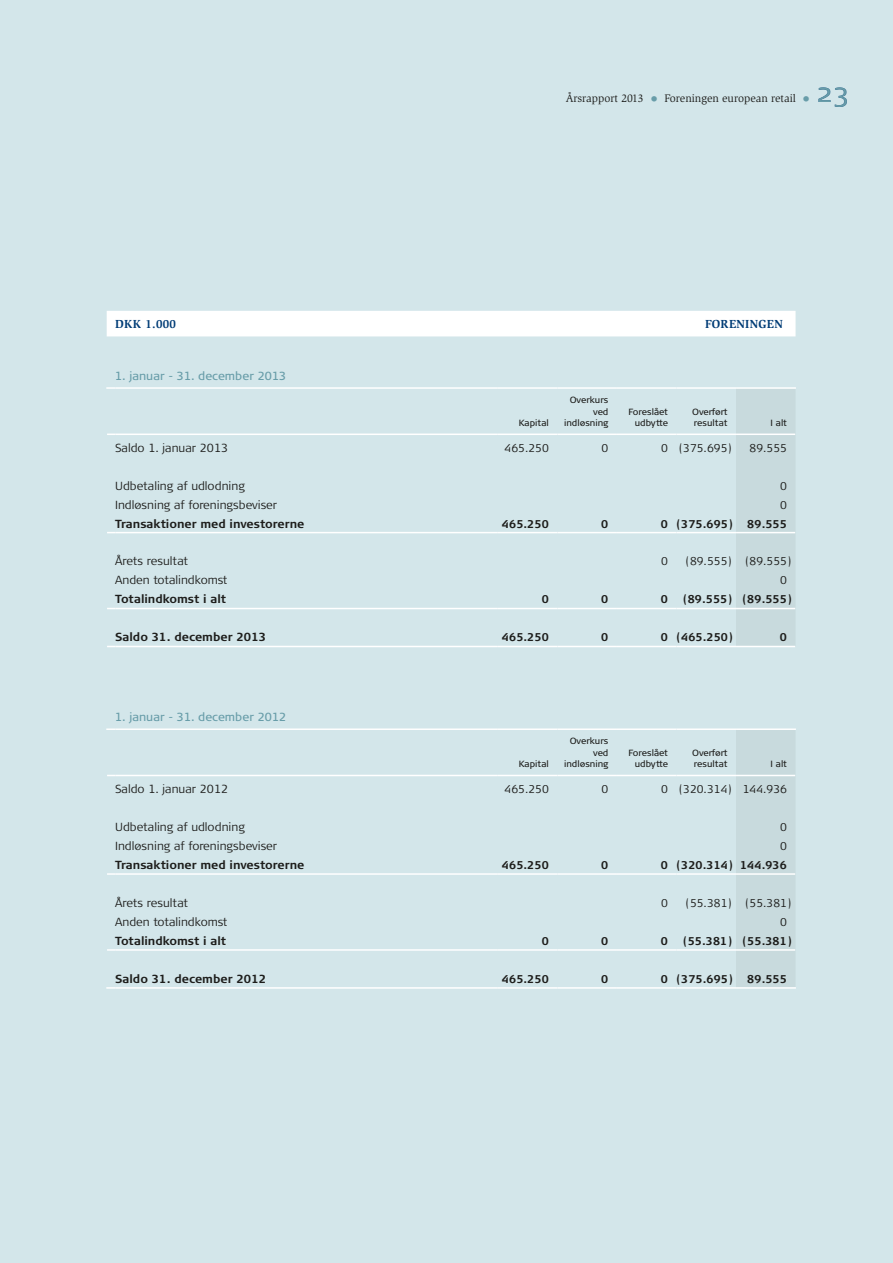
<style>
.page{position:relative;width:893px;height:1263px;background:#d3e6ea}
.page>*{position:absolute;margin:0;border:0;box-sizing:border-box;transform-origin:0 0}
.t1{font:700 12px "Slimbach Std";letter-spacing:.025em;color:#003c76}
.t2{font:300 11.7px "Signa OT";color:#1d1d1b}
.t3{font:700 11.7px "Signa OT";color:#1d1d1b}
.t4{font:11.7px "Signa OT";color:#689da9}
.t5{font:700 11.25px "Signa OT";color:#1d1d1b}
.t6{font:300 11.25px "Signa OT";color:#1d1d1b}
.t7{font:11.25px "Slimbach Std";color:#1d1d1b}
.t8{font:9px/11.2px "Signa OT";color:#1d1d1b;text-align:right}
.s1{font-weight:900;font-size:15px;color:#689da9}
.s2{font-family:"Signa OT";font-weight:300;font-size:27px;color:#003c76}
</style>
<div class="page">
<div style="left:107px;top:311px;width:688px;height:25px;background:#fff"></div>
<svg style="left:736px;top:389px;width:59px;height:598px"></svg>
<svg style="left:107px;top:433px;width:8px;height:2px"></svg>
<hr style="left:115px;top:433px;width:383px;height:2px;background:#fff">
<hr style="left:498px;top:433px;width:59px;height:2px;background:#fff">
<hr style="left:557px;top:433px;width:60px;height:2px;background:#fff">
<hr style="left:617px;top:433px;width:59px;height:2px;background:#fff">
<hr style="left:676px;top:433px;width:60px;height:2px;background:#fff">
<hr style="left:736px;top:433px;width:59px;height:2px;background:#fff">
<hr style="left:115px;top:775px;width:383px;height:1px;background:#fff">
<hr style="left:498px;top:775px;width:59px;height:1px;background:#fff">
<hr style="left:557px;top:775px;width:60px;height:1px;background:#fff">
<hr style="left:617px;top:775px;width:59px;height:1px;background:#fff">
<hr style="left:676px;top:775px;width:60px;height:1px;background:#fff">
<hr style="left:736px;top:775px;width:59px;height:1px;background:#fff">
<hr style="left:115px;top:532px;width:383px;height:1px;background:#fff">
<hr style="left:498px;top:532px;width:59px;height:1px;background:#fff">
<hr style="left:557px;top:532px;width:60px;height:1px;background:#fff">
<hr style="left:617px;top:532px;width:59px;height:1px;background:#fff">
<hr style="left:676px;top:532px;width:60px;height:1px;background:#fff">
<hr style="left:736px;top:532px;width:59px;height:1px;background:#fff">
<hr style="left:115px;top:608px;width:383px;height:1px;background:#fff">
<hr style="left:498px;top:608px;width:59px;height:1px;background:#fff">
<hr style="left:557px;top:608px;width:60px;height:1px;background:#fff">
<hr style="left:617px;top:608px;width:59px;height:1px;background:#fff">
<hr style="left:676px;top:608px;width:60px;height:1px;background:#fff">
<hr style="left:736px;top:608px;width:59px;height:1px;background:#fff">
<hr style="left:115px;top:646px;width:383px;height:1px;background:#fff">
<hr style="left:498px;top:646px;width:59px;height:1px;background:#fff">
<hr style="left:557px;top:646px;width:60px;height:1px;background:#fff">
<hr style="left:617px;top:646px;width:59px;height:1px;background:#fff">
<hr style="left:676px;top:646px;width:60px;height:1px;background:#fff">
<hr style="left:736px;top:646px;width:59px;height:1px;background:#fff">
<svg style="left:107px;top:873px;width:8px;height:2px"></svg>
<hr style="left:115px;top:873px;width:383px;height:2px;background:#fff">
<hr style="left:498px;top:873px;width:59px;height:2px;background:#fff">
<hr style="left:557px;top:873px;width:60px;height:2px;background:#fff">
<hr style="left:617px;top:873px;width:59px;height:2px;background:#fff">
<hr style="left:676px;top:873px;width:60px;height:2px;background:#fff">
<hr style="left:736px;top:873px;width:59px;height:2px;background:#fff">
<svg style="left:107px;top:949px;width:8px;height:2px"></svg>
<hr style="left:115px;top:949px;width:383px;height:2px;background:#fff">
<hr style="left:498px;top:949px;width:59px;height:2px;background:#fff">
<hr style="left:557px;top:949px;width:60px;height:2px;background:#fff">
<hr style="left:617px;top:949px;width:59px;height:2px;background:#fff">
<hr style="left:676px;top:949px;width:60px;height:2px;background:#fff">
<hr style="left:736px;top:949px;width:59px;height:2px;background:#fff">
<svg style="left:106px;top:987px;width:9px;height:2px"></svg>
<hr style="left:115px;top:987px;width:383px;height:2px;background:#fff">
<hr style="left:498px;top:987px;width:59px;height:2px;background:#fff">
<hr style="left:557px;top:987px;width:60px;height:2px;background:#fff">
<hr style="left:617px;top:987px;width:59px;height:2px;background:#fff">
<hr style="left:676px;top:987px;width:60px;height:2px;background:#fff">
<hr style="left:736px;top:987px;width:60px;height:2px;background:#fff">
<svg style="left:106px;top:387px;width:9px;height:2px"></svg>
<hr style="left:115px;top:387px;width:383px;height:2px;background:#fff">
<hr style="left:498px;top:387px;width:59px;height:2px;background:#fff">
<hr style="left:557px;top:387px;width:60px;height:2px;background:#fff">
<hr style="left:617px;top:387px;width:59px;height:2px;background:#fff">
<hr style="left:676px;top:387px;width:60px;height:2px;background:#fff">
<hr style="left:736px;top:387px;width:60px;height:2px;background:#fff">
<svg style="left:106px;top:728px;width:9px;height:2px"></svg>
<hr style="left:115px;top:728px;width:383px;height:2px;background:#fff">
<hr style="left:498px;top:728px;width:59px;height:2px;background:#fff">
<hr style="left:557px;top:728px;width:60px;height:2px;background:#fff">
<hr style="left:617px;top:728px;width:59px;height:2px;background:#fff">
<hr style="left:676px;top:728px;width:60px;height:2px;background:#fff">
<hr style="left:736px;top:728px;width:60px;height:2px;background:#fff">
<p class="t7" style="left:566px;top:92px;width:285px">Årsrapport 2013 <span class="s1">•</span> Foreningen european retail <span class="s1">•</span> <span class="s2">23</span></p>
<p class="t1" style="left:115px;top:317px;width:62px">DKK 1.000</p>
<p class="t1" style="left:705px;top:317px;width:79px">FORENINGEN</p>
<p class="t4" style="left:115px;top:369px;width:173px">1. januar - 31. december 2013</p>
<p class="t8" style="left:519px;top:417px;width:32px">Kapital</p>
<p class="t8" style="left:564px;top:394px;width:46px">Overkurs ved indløsning</p>
<p class="t8" style="left:628px;top:406px;width:41px">Foreslået udbytte</p>
<p class="t8" style="left:692px;top:406px;width:37px;text-align:left">Overført resultat</p>
<p class="t8" style="left:771px;top:417px;width:18px">I alt</p>
<p class="t2" style="left:115px;top:441px;width:114px">Saldo 1. januar 2013</p>
<p class="t6" style="left:505px;top:441px;width:46px">465.250</p>
<p class="t6" style="left:602px;top:441px;width:8px">0</p>
<p class="t6" style="left:661px;top:441px;width:72px">0 (375.695)</p>
<p class="t6" style="left:749px;top:441px;width:39px">89.555</p>
<p class="t2" style="left:115px;top:479px;width:131px">Udbetaling af udlodning</p>
<p class="t6" style="left:780px;top:479px;width:8px">0</p>
<p class="t2" style="left:115px;top:498px;width:164px">Indløsning af foreningsbeviser</p>
<p class="t6" style="left:780px;top:498px;width:8px">0</p>
<p class="t3" style="left:115px;top:517px;width:191px">Transaktioner med investorerne</p>
<p class="t5" style="left:502px;top:517px;width:48px">465.250</p>
<p class="t5" style="left:601px;top:517px;width:9px">0</p>
<p class="t5" style="left:661px;top:517px;width:74px">0 (375.695)</p>
<p class="t5" style="left:747px;top:517px;width:41px">89.555</p>
<p class="t2" style="left:115px;top:555px;width:74px">Årets resultat</p>
<p class="t6" style="left:661px;top:555px;width:8px">0</p>
<p class="t6" style="left:686px;top:555px;width:107px">(89.555) (89.555)</p>
<p class="t2" style="left:115px;top:574px;width:114px">Anden totalindkomst</p>
<p class="t6" style="left:780px;top:574px;width:8px">0</p>
<p class="t3" style="left:115px;top:592px;width:113px">Totalindkomst i alt</p>
<p class="t5" style="left:542px;top:593px;width:9px">0</p>
<p class="t5" style="left:601px;top:593px;width:9px">0</p>
<p class="t5" style="left:661px;top:593px;width:9px">0</p>
<p class="t5" style="left:683px;top:593px;width:110px">(89.555) (89.555)</p>
<p class="t3" style="left:115px;top:630px;width:153px">Saldo 31. december 2013</p>
<p class="t5" style="left:502px;top:631px;width:48px">465.250</p>
<p class="t5" style="left:601px;top:631px;width:9px">0</p>
<p class="t5" style="left:661px;top:631px;width:74px">0 (465.250)</p>
<p class="t5" style="left:780px;top:631px;width:9px">0</p>
<p class="t4" style="left:115px;top:710px;width:173px">1. januar - 31. december 2012</p>
<p class="t8" style="left:519px;top:758px;width:32px">Kapital</p>
<p class="t8" style="left:564px;top:736px;width:46px">Overkurs ved indløsning</p>
<p class="t8" style="left:628px;top:747px;width:41px">Foreslået udbytte</p>
<p class="t8" style="left:692px;top:747px;width:37px;text-align:left">Overført resultat</p>
<p class="t8" style="left:771px;top:758px;width:18px">I alt</p>
<p class="t2" style="left:115px;top:782px;width:114px">Saldo 1. januar 2012</p>
<p class="t6" style="left:505px;top:782px;width:46px">465.250</p>
<p class="t6" style="left:602px;top:782px;width:8px">0</p>
<p class="t6" style="left:661px;top:782px;width:127px">0 (320.314) 144.936</p>
<p class="t2" style="left:115px;top:820px;width:131px">Udbetaling af udlodning</p>
<p class="t6" style="left:780px;top:820px;width:8px">0</p>
<p class="t2" style="left:115px;top:839px;width:164px">Indløsning af foreningsbeviser</p>
<p class="t6" style="left:780px;top:839px;width:8px">0</p>
<p class="t3" style="left:115px;top:858px;width:191px">Transaktioner med investorerne</p>
<p class="t5" style="left:502px;top:858px;width:48px">465.250</p>
<p class="t5" style="left:601px;top:858px;width:9px">0</p>
<p class="t5" style="left:661px;top:858px;width:128px">0 (320.314) 144.936</p>
<p class="t2" style="left:115px;top:896px;width:74px">Årets resultat</p>
<p class="t6" style="left:661px;top:896px;width:8px">0</p>
<p class="t6" style="left:686px;top:896px;width:107px">(55.381) (55.381)</p>
<p class="t2" style="left:115px;top:915px;width:114px">Anden totalindkomst</p>
<p class="t6" style="left:780px;top:915px;width:8px">0</p>
<p class="t3" style="left:115px;top:934px;width:113px">Totalindkomst i alt</p>
<p class="t5" style="left:542px;top:934px;width:9px">0</p>
<p class="t5" style="left:601px;top:934px;width:9px">0</p>
<p class="t5" style="left:661px;top:934px;width:9px">0</p>
<p class="t5" style="left:683px;top:934px;width:110px">(55.381) (55.381)</p>
<p class="t3" style="left:115px;top:972px;width:153px">Saldo 31. december 2012</p>
<p class="t5" style="left:502px;top:972px;width:48px">465.250</p>
<p class="t5" style="left:601px;top:972px;width:9px">0</p>
<p class="t5" style="left:661px;top:972px;width:74px">0 (375.695)</p>
<p class="t5" style="left:747px;top:972px;width:41px">89.555</p>
</div>
